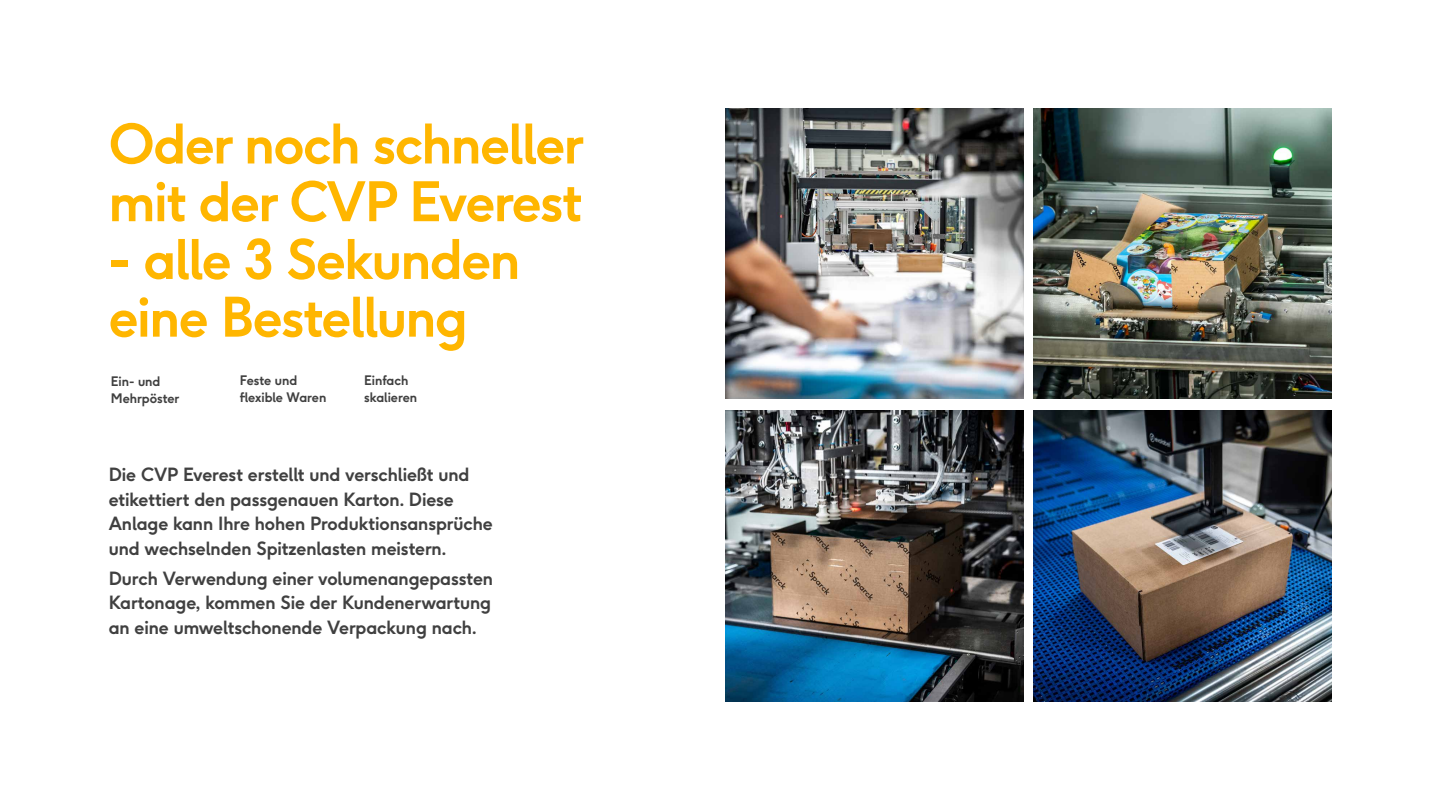
<style>
.page{position:relative;width:1440px;height:810px;background:#fff}
.page>*{position:absolute;margin:0;border:0;box-sizing:border-box;transform-origin:0 0}
.t1{font:700 54px/57.8px "F37 Ginger";letter-spacing:-.02em;color:#ffb600}
.t2{font:700 18.08px/24.8px "F37 Ginger";letter-spacing:-.005em;color:#404040}
.t3{font:700 13.05px/17px "F37 Ginger";letter-spacing:-.005em;color:#404040}
</style>
<div class="page">
<img style="left:1034px;top:410px;width:297px;height:291px">
<img style="left:1034px;top:109px;width:297px;height:290px">
<img style="left:725px;top:109px;width:298px;height:290px">
<img style="left:725px;top:410px;width:298px;height:291px">
<h1 class="t1" style="left:109px;top:108px;width:476px">Oder noch schneller mit der CVP Everest</h1>
<h1 class="t1" style="left:109px;top:224px;width:413px">- alle 3 Sekunden eine Bestellung</h1>
<p class="t3" style="left:111px;top:371px;width:70px">Ein- und<br>Mehrpöster</p>
<p class="t3" style="left:240px;top:370px;width:88px">Feste und flexible Waren</p>
<p class="t3" style="left:364px;top:370px;width:54px">Einfach skalieren</p>
<p class="t2" style="left:109px;top:460px;width:385px">Die CVP Everest erstellt und verschließt und etikettiert den passgenauen Karton. Diese Anlage kann Ihre hohen Produktionsansprüche und wechselnden Spitzenlasten meistern.</p>
<p class="t2" style="left:109px;top:564px;width:386px;text-align:justify">Durch Verwendung einer volumenangepassten Kartonage, kommen Sie der Kundenerwartung an eine umweltschonende Verpackung nach.</p>
</div>
